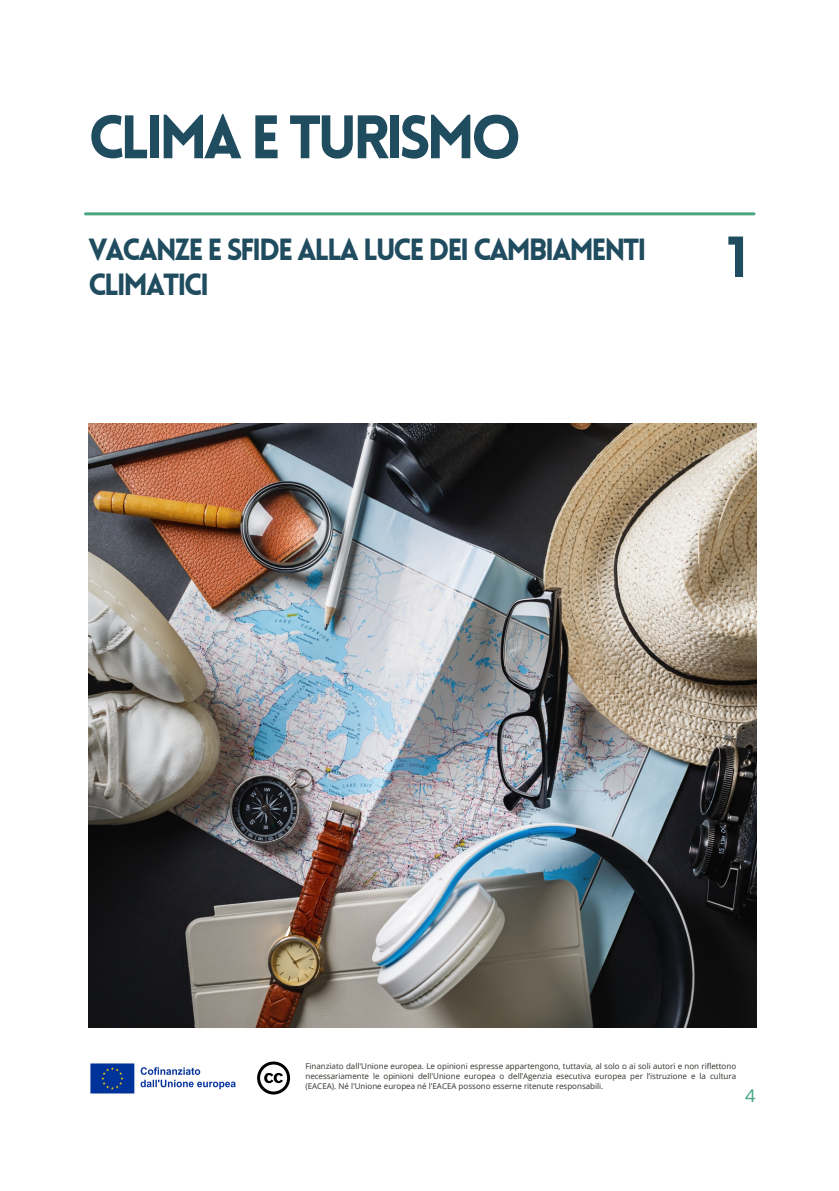
<style>
.page{position:relative;width:839px;height:1191px;background:#fff}
.page>*{position:absolute;margin:0;border:0;box-sizing:border-box;transform-origin:0 0}
.t1{font:900 60px "Lovelo";letter-spacing:-.075em;color:#204c5f}
.t2{font:900 56.6px "Lovelo";color:#204c5f}
.t3{font:900 30px/34.4px "Lovelo";letter-spacing:-.075em;color:#204c5f}
.t4{font:18px "DM Sans";color:#47a781}
.t5{font:8px/10px "Open Sans";color:#2f3029;text-align:justify}
</style>
<div class="page">
<hr style="left:85px;top:212px;width:669px;height:3px;background:#47a781">
<img style="left:88px;top:423px;width:668px;height:605px">
<svg style="left:257px;top:1062px;width:33px;height:33px"></svg>
<img style="left:90px;top:1063px;width:146px;height:31px">
<p class="t1" style="left:88px;top:113px;width:434px">CLIMA E TURISMO</p>
<h2 class="t3" style="left:88px;top:236px;width:559px">VACANZE E SFIDE ALLA LUCE DEI CAMBIAMENTI<br>CLIMATICI</h2>
<h1 class="t2" style="left:726px;top:235px;width:22px">1</h1>
<p class="t5" style="left:305px;top:1061px;width:432px">Finanziato dall'Unione europea. Le opinioni espresse appartengono, tuttavia, al solo o ai soli autori e non riflettono necessariamente le opinioni dell'Unione europea o dell’Agenzia esecutiva europea per l’istruzione e la cultura (EACEA). Né l'Unione europea né l'EACEA possono esserne ritenute responsabili.</p>
<p class="t4" style="left:744px;top:1085px;width:12px">4</p>
</div>
